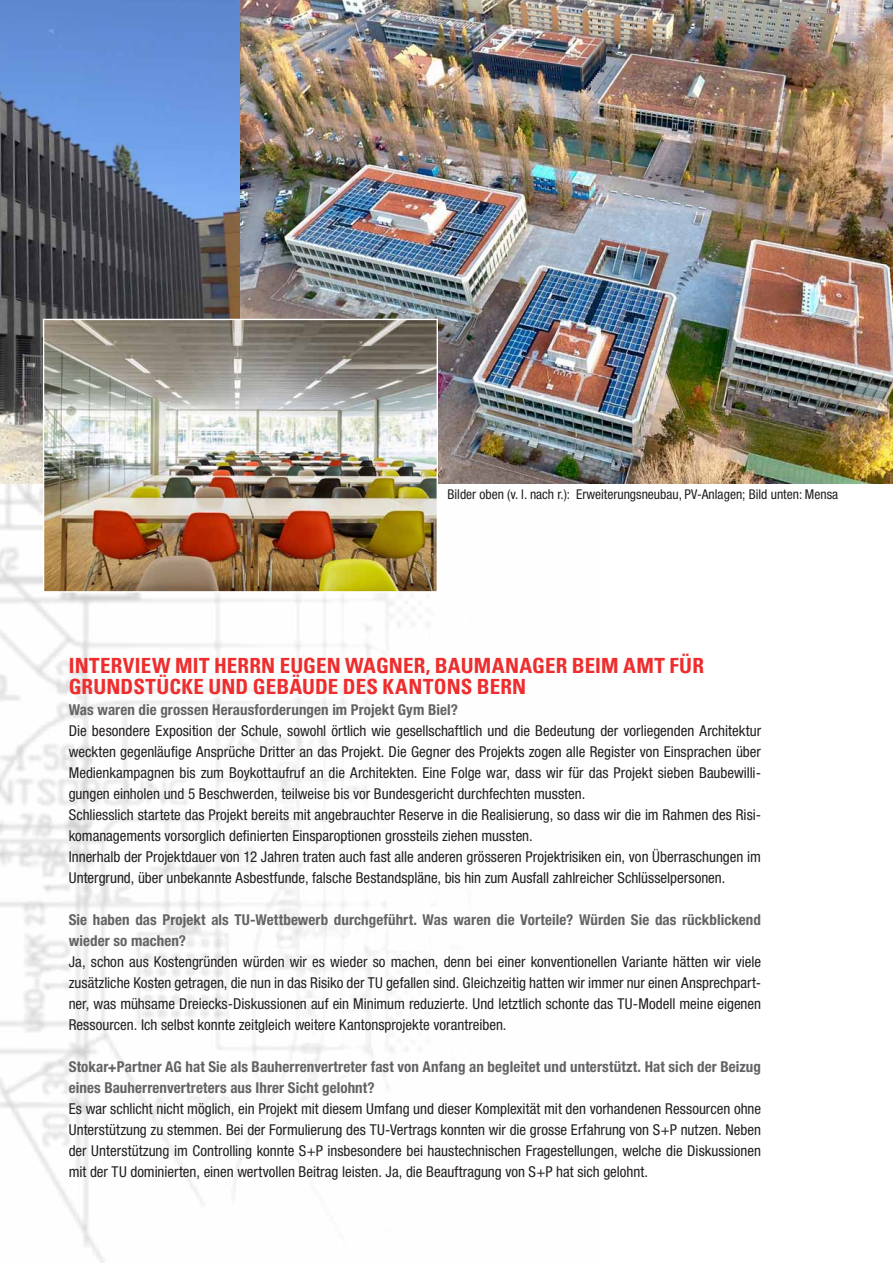
<style>
.page{position:relative;width:893px;height:1263px;background:#fff}
.page>*{position:absolute;margin:0;border:0;box-sizing:border-box;transform-origin:0 0}
.SP_Lauftext{font:700 condensed 21px "Univers";letter-spacing:.005em;color:#ee2d2e}
.Titel_Rot{font:condensed 15px/21px "Helvetica Neue LT Std";color:#231f20;text-align:justify}
.Titel_Rot-2{font:700 condensed 15px/21px "Helvetica Neue LT Std";letter-spacing:.005em;color:#636366}
.t1{font:condensed 13.5px "Helvetica Neue LT Std";color:#231f20}
</style>
<div class="page">
<img style="left:0;top:484px;width:421px;height:779px">
<img style="left:0;top:0;width:241px;height:484px">
<img style="left:241px;top:0;width:652px;height:484px">
<img style="left:45px;top:321px;width:391px;height:269px">
<div style="left:43px;top:319px;width:395px;height:273px;border:1px solid #fff"></div>
<p class="t1" style="left:448px;top:487px;width:392px">Bilder oben (v. l. nach r.): Erweiterungsneubau, PV-Anlagen; Bild unten: Mensa</p>
<p class="SP_Lauftext" style="left:69px;top:652px;width:637px">INTERVIEW MIT HERRN EUGEN WAGNER, BAUMANAGER BEIM AMT FÜR</p>
<p class="SP_Lauftext" style="left:69px;top:673px;width:459px">GRUNDSTÜCKE UND GEBÄUDE DES KANTONS BERN</p>
<p class="Titel_Rot-2" style="left:69px;top:699px;width:391px">Was waren die grossen Herausforderungen im Projekt Gym Biel?</p>
<p class="Titel_Rot" style="left:69px;top:720px;width:694px">Die besondere Exposition der Schule, sowohl örtlich wie gesellschaftlich und die Bedeutung der vorliegenden Architektur weckten gegenläufige Ansprüche Dritter an das Projekt. Die Gegner des Projekts zogen alle Register von Einsprachen über Medienkampagnen bis zum Boykottaufruf an die Architekten. Eine Folge war, dass wir für das Projekt sieben Baubewilli&shy;gungen einholen und 5 Beschwerden, teilweise bis vor Bundesgericht durchfechten mussten.</p>
<p class="Titel_Rot" style="left:69px;top:804px;width:694px">Schliesslich startete das Projekt bereits mit angebrauchter Reserve in die Realisierung, so dass wir die im Rahmen des Risi&shy;komanagements vorsorglich definierten Einsparoptionen grossteils ziehen mussten.</p>
<p class="Titel_Rot" style="left:69px;top:846px;width:694px">Innerhalb der Projektdauer von 12 Jahren traten auch fast alle anderen grösseren Projektrisiken ein, von Überraschungen im<br>Untergrund, über unbekannte Asbestfunde, falsche Bestandspläne, bis hin zum Ausfall zahlreicher Schlüsselpersonen.</p>
<p class="Titel_Rot-2" style="left:69px;top:909px;width:694px">Sie haben das Projekt als TU-Wettbewerb durchgeführt. Was waren die Vorteile? Würden Sie das rückblickend wieder so machen?</p>
<p class="Titel_Rot" style="left:69px;top:951px;width:694px">Ja, schon aus Kostengründen würden wir es wieder so machen, denn bei einer konventionellen Variante hätten wir viele zusätzliche Kosten getragen, die nun in das Risiko der TU gefallen sind. Gleichzeitig hatten wir immer nur einen Ansprechpart&shy;ner, was mühsame Dreiecks-Diskussionen auf ein Minimum reduzierte. Und letztlich schonte das TU-Modell meine eigenen Ressourcen. Ich selbst konnte zeitgleich weitere Kantonsprojekte vorantreiben.</p>
<p class="Titel_Rot-2" style="left:69px;top:1056px;width:694px">Stokar+Partner AG hat Sie als Bauherrenvertreter fast von Anfang an begleitet und unterstützt. Hat sich der Beizug eines Bauherrenvertreters aus Ihrer Sicht gelohnt?</p>
<p class="Titel_Rot" style="left:69px;top:1098px;width:694px">Es war schlicht nicht möglich, ein Projekt mit diesem Umfang und dieser Komplexität mit den vorhandenen Ressourcen ohne Unterstützung zu stemmen. Bei der Formulierung des TU-Vertrags konnten wir die grosse Erfahrung von S+P nutzen. Neben der Unterstützung im Controlling konnte S+P insbesondere bei haustechnischen Fragestellungen, welche die Diskussionen mit der TU dominierten, einen wertvollen Beitrag leisten. Ja, die Beauftragung von S+P hat sich gelohnt.</p>
</div>
